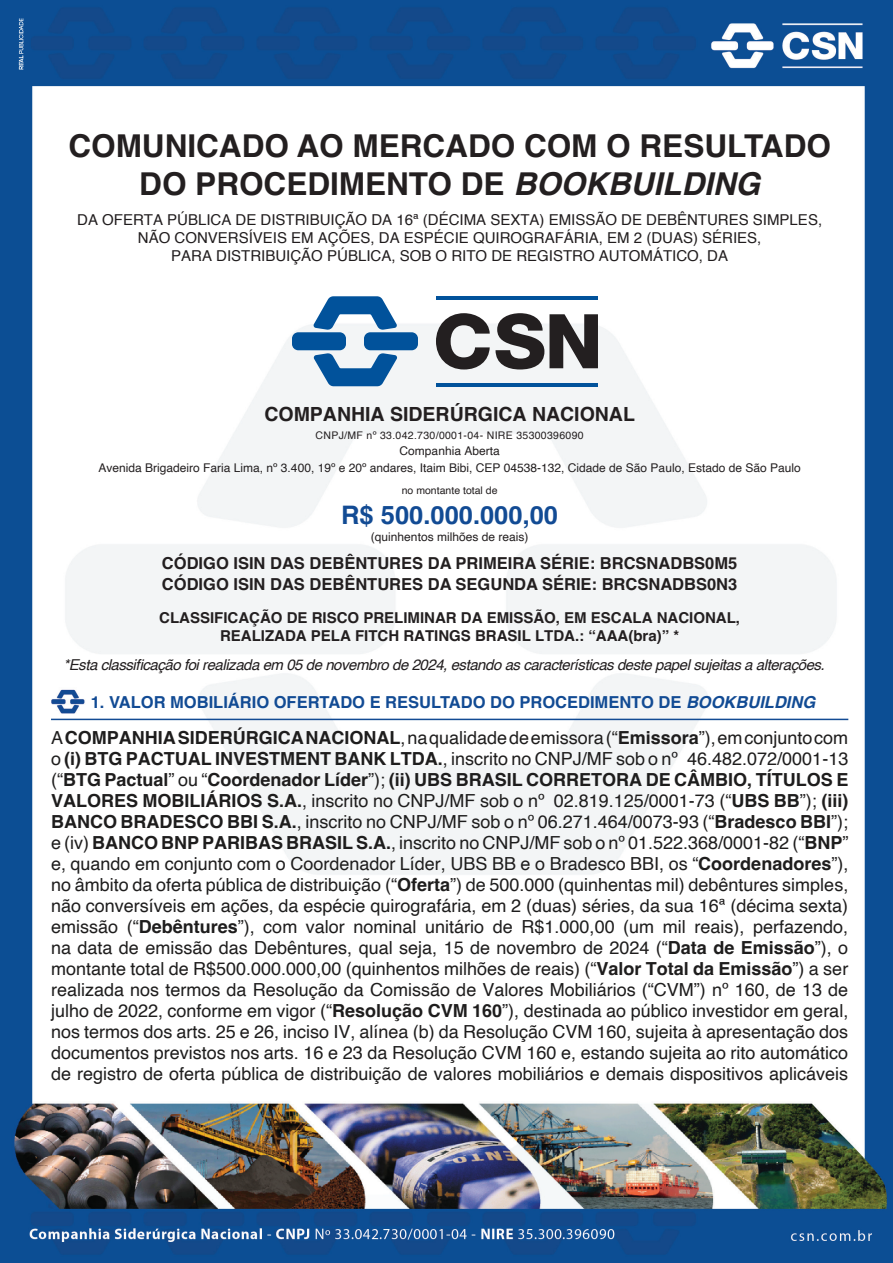
<style>
.page{position:relative;width:893px;height:1263px;background:#fff}
.page>*{position:absolute;margin:0;border:0;box-sizing:border-box;transform-origin:0 0}
.t1{font:700 31.5px/37.8px "Helvetica";color:#231f20;text-align:center}
.t2{font:700 25.5px "Helvetica";color:#124b94}
.t3{font:700 19.5px "Helvetica";color:#231f20}
.t4{font:18px/21px "Helvetica";color:#1e1d1d;text-align:justify}
.t5{font:700 16.5px/21px "Helvetica";color:#231f20}
.t6{font:700 16.5px "Helvetica";color:#124b94}
.t7{font:15px/18px "Helvetica";color:#211d1e;text-align:center}
.t8{font:700 15px/18px "Helvetica";color:#231f20;text-align:center}
.t9{font:italic 15px "Helvetica";letter-spacing:-.03em;color:#211d1e}
.t10{font:12px/16.5px "Helvetica";color:#231f20;text-align:center}
.t11{font:10.5px "Helvetica";letter-spacing:.03em;color:#231f20}
.t12{font:10.5px "Helvetica";color:#231f20}
.s1{font-style:italic}
.s2{font-weight:700}
</style>
<div class="page">
<img style="left:0;top:0;width:893px;height:1263px">
<hr style="left:51px;top:719px;width:797px;height:1px;background:#124b94">
<svg style="left:19px;top:18px;width:4px;height:51px"></svg>
<svg style="left:436px;top:313px;width:162px;height:56px"></svg>
<hr style="left:436px;top:296px;width:162px;height:3px;background:#01529b">
<hr style="left:436px;top:383px;width:162px;height:3px;background:#01529b">
<div style="left:292px;top:332px;width:54px;height:18px;background:#01529b;border-radius:6px"></div>
<div style="left:364px;top:332px;width:54px;height:18px;background:#01529b;border-radius:6px"></div>
<svg style="left:314px;top:353px;width:83px;height:33px"></svg>
<svg style="left:313px;top:296px;width:84px;height:34px"></svg>
<img style="left:51px;top:688px;width:35px;height:26px">
<h1 class="t1" style="left:68px;top:130px;width:764px">COMUNICADO AO MERCADO COM O RESULTADO<br>DO PROCEDIMENTO DE <span class="s1">BOOKBUILDING</span></h1>
<p class="t7" style="left:77px;top:212px;width:746px">DA OFERTA PÚBLICA DE DISTRIBUIÇÃO DA 16ª (DÉCIMA SEXTA) EMISSÃO DE DEBÊNTURES SIMPLES,<br>NÃO CONVERSÍVEIS EM AÇÕES, DA ESPÉCIE QUIROGRAFÁRIA, EM 2 (DUAS) SÉRIES,<br>PARA DISTRIBUIÇÃO PÚBLICA, SOB O RITO DE REGISTRO AUTOMÁTICO, DA</p>
<h3 class="t3" style="left:264px;top:402px;width:372px">COMPANHIA SIDERÚRGICA NACIONAL</h3>
<p class="t11" style="left:316px;top:427px;width:270px">CNPJ/MF nº 33.042.730/0001-04- NIRE 35300396090</p>
<p class="t10" style="left:99px;top:443px;width:704px">Companhia Aberta<br>Avenida Brigadeiro Faria Lima, nº 3.400, 19º e 20º andares, Itaim Bibi, CEP 04538-132, Cidade de São Paulo, Estado de São Paulo</p>
<p class="t12" style="left:402px;top:482px;width:97px">no montante total de</p>
<h2 class="t2" style="left:341px;top:500px;width:218px">R$ 5 00.000.000,00</h2>
<p class="t10" style="left:371px;top:528px;width:159px">(quinhentos milhões de reais)</p>
<h4 class="t5" style="left:162px;top:555px;width:577px">CÓDIGO ISIN DAS DEBÊNTURES DA PRIMEIRA SÉRIE: BRCSNADBS0M5<br>CÓDIGO ISIN DAS DEBÊNTURES DA SEGUNDA SÉRIE: BRCSNADBS0N3</h4>
<h5 class="t8" style="left:159px;top:611px;width:582px">CLASSIFICAÇÃO DE RISCO PRELIMINAR DA EMISSÃO, EM ESCALA NACIONAL,<br>REALIZADA PELA FITCH RATINGS BRASIL LTDA.: “AAA(bra)” *</h5>
<p class="t9" style="left:63px;top:653px;width:763px">*Esta classificação foi reali zada em 05 de novembro de 2024, estando as características deste papel sujeitas a alterações.</p>
<p class="t6" style="left:91px;top:692px;width:726px">1. VALOR MOBILIÁRIO OFERTADO E RESULTADO DO PROCEDIMENTO DE <span class="s1">BOOKBUILDING</span></p>
<p class="t4" style="left:51px;top:728px;width:799px">A<span class="s2">COMPANHIA SIDERÚRGICA NACIONAL</span>, na qualidade de emissora (“<span class="s2">Emissora</span>”), em conjunto com</p>
<p class="t4" style="left:51px;top:749px;width:799px">o <span class="s2">(i) BTG PACTUAL INVESTMENT BANK LTDA.</span>, inscrito no CNPJ/MF sob o nº 46.482.072/0001-13 (“<span class="s2">BTG Pactual</span>” ou “<span class="s2">Coordenador Líder</span>”); <span class="s2">(ii) UBS BRASIL CORRETORA DE CÂMBIO, TÍTULOS E VALORES MOBILIÁRIOS S.A.</span>, inscrito no CNPJ/MF sob o nº 02.819.125/0001-73 (“<span class="s2">UBS BB</span>”); <span class="s2">(iii)<br>BANCO BRADESCO BBI S.A.</span>, inscrito no CNPJ/MF sob o nº 06.271.464/0073-93 (“<span class="s2">Bradesco BBI</span>”); e (iv) <span class="s2">BANCO BNP PARIBAS BRASIL S.A.</span>, inscrito no CNPJ/MF sob o nº 01.522.368/0001-82 (“<span class="s2">BNP</span>” e, quando em conjunto com o Coordenador Líder, UBS BB e o Bradesco BBI, os “<span class="s2">Coordenadores</span>”), no âmbito da oferta pública de distribuição (“<span class="s2">Oferta</span>”) de 500.000 (quinhentas mil) debêntures simples, não conversíveis em ações, da espécie quirografária, em 2 (duas) séries, da sua 16ª (décima sexta) emissão (“<span class="s2">Debêntures</span>”), com valor nominal unitário de R$1.000,00 (um mil reais), perfazendo, na data de emissão das Debêntures, qual seja, 15 de novembro de 2024 (“<span class="s2">Data de Emissão</span>”), o montante total de R$500.000.000,00 (quinhentos milhões de reais) (“<span class="s2">Valor Total da Emissão</span>”) a ser realizada nos termos da Resolução da Comissão de Valores Mobiliários (“CVM”) nº 160, de 13 de julho de 2022, conforme em vigor (“<span class="s2">Resolução CVM 160</span>”), destinada ao público investidor em geral, nos termos dos arts. 25 e 26, inciso IV, alínea (b) da Resolução CVM 160, sujeita à apresentação dos documentos previstos nos arts. 16 e 23 da Resolução CVM 160 e, estando sujeita ao rito automático de registro de oferta pública de distribuição de valores mobiliários e demais dispositivos aplicáveis</p>
</div>
